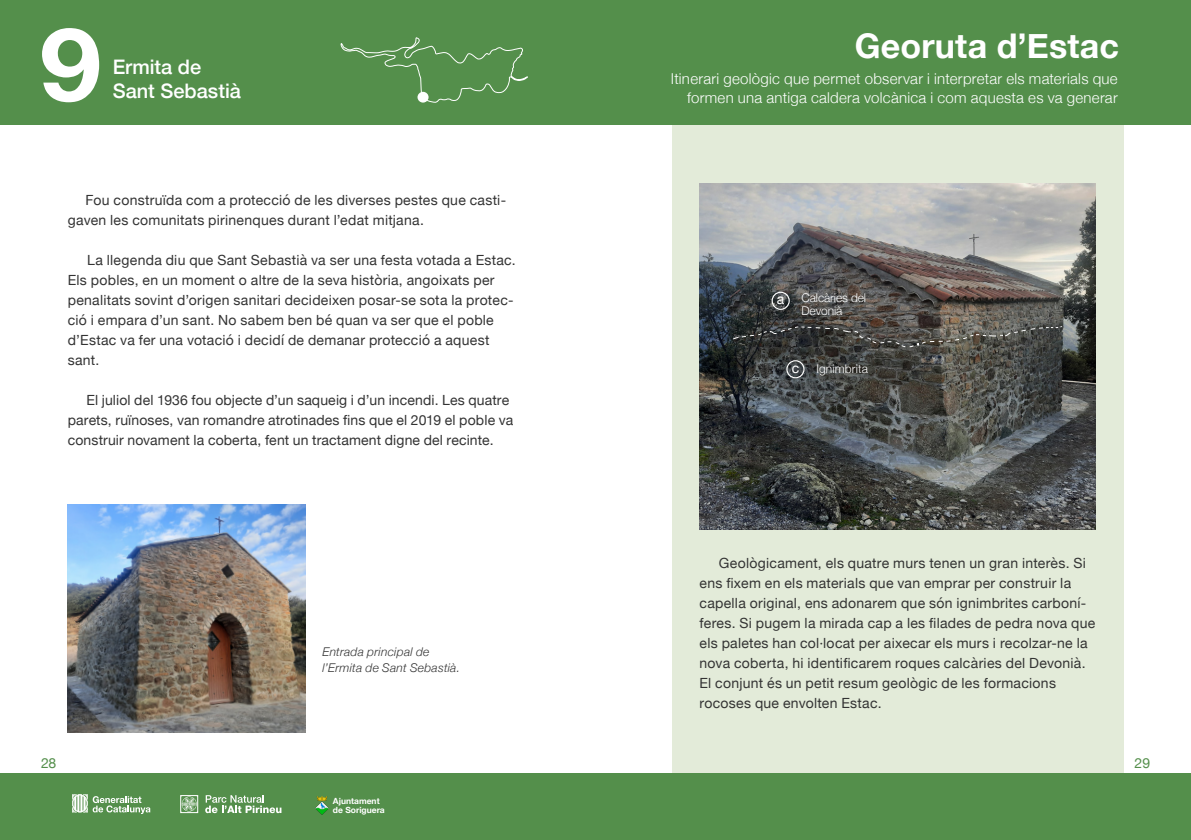
<style>
.page{position:relative;width:1191px;height:840px;background:#fff}
.page>*{position:absolute;margin:0;border:0;box-sizing:border-box;transform-origin:0 0}
.t1{font:700 102px "Helvetica Neue";color:#fff;scale:1.09 1}
.t2{font:700 34px "Helvetica Neue";letter-spacing:.005em;color:#fff}
.t3{font:500 20px "Helvetica Neue";color:#fff}
.t4{font:300 15px/19px "Helvetica Neue";letter-spacing:.02em;color:#fff;text-align:right}
.t5{font:14px/20px "Helvetica Neue";letter-spacing:.02em;color:#333}
.t6{font:14px "Helvetica Neue";color:#548f4b}
.t7{font:14px "Helvetica Neue";color:#fff}
.t8{font:italic 300 12px "Helvetica Neue";letter-spacing:.02em;color:#333}
.t9{font:300 12px "Helvetica Neue";letter-spacing:-.01em;color:#fff}
.t10{font:300 12px "Helvetica Neue";letter-spacing:.01em;color:#fff}
.t11{font:700 8.4px "Helvetica Neue";color:#fff}
</style>
<div class="page">
<div style="left:672px;top:125px;width:451px;height:647px;background:#e3ebd9"></div>
<div style="left:0;top:0;width:595px;height:125px;background:#548f4b"></div>
<svg style="left:340px;top:37px;width:188px;height:66px"></svg>
<div style="left:417px;top:92px;width:11px;height:10px;background:#fff;border-radius:50%"></div>
<img style="left:699px;top:183px;width:396px;height:346px">
<svg style="left:732px;top:325px;width:331px;height:23px;background:#4c4b48"></svg>
<div style="left:595px;top:0;width:596px;height:125px;background:#548f4b"></div>
<div style="left:0;top:772px;width:1191px;height:67px;background:#548f4b"></div>
<svg style="left:205px;top:795px;width:76px;height:17px"></svg>
<svg style="left:180px;top:795px;width:18px;height:17px"></svg>
<svg style="left:72px;top:794px;width:78px;height:19px"></svg>
<img style="left:315px;top:796px;width:13px;height:18px">
<img style="left:68px;top:504px;width:237px;height:228px">
<div style="left:786px;top:360px;width:18px;height:18px;border:1px solid #fff;border-radius:50%"></div>
<div style="left:771px;top:291px;width:18px;height:19px;border:1px solid #fff;border-radius:50%"></div>
<p class="t1" style="left:40px;top:-16px;width:58px">9</p>
<p class="t3" style="left:113px;top:51px;width:90px">Ermita de</p>
<p class="t3" style="left:113px;top:75px;width:130px">Sant Sebastià</p>
<p class="t5" style="left:68px;top:190px;width:440px;text-indent:18px">Fou construïda com a protecció de les diverses pestes que casti&shy;gaven les comunitats pirinenques durant l’edat mitjana.</p>
<p class="t5" style="left:68px;top:250px;width:449px;text-indent:19px">La llegenda diu que Sant Sebastià va ser una festa votada a Estac.<br>Els pobles, en un moment o altre de la seva història, angoixats per penalitats sovint d’origen sanitari decideixen posar-se sota la protec&shy;ció i empara d’un sant. No sabem ben bé quan va ser que el poble d’Estac va fer una votació i decidí de demanar protecció a aquest sant.</p>
<p class="t5" style="left:68px;top:390px;width:447px;text-indent:19px">El juliol del 1936 fou objecte d’un saqueig i d’un incendi. Les quatre parets, ruïnoses, van romandre atrotinades fins que el 2019 el poble va construir novament la coberta, fent un tractament digne del recinte.</p>
<p class="t6" style="left:41px;top:752px;width:17px">28</p>
<p class="t8" style="left:322px;top:641px;width:108px">Entrada principal de</p>
<p class="t8" style="left:322px;top:657px;width:139px">l’Ermita de Sant Sebastià.</p>
<p class="t11" style="left:333px;top:793px;width:48px">Ajuntament</p>
<p class="t11" style="left:333px;top:802px;width:53px">de Soriguera</p>
<p class="t2" style="left:854px;top:20px;width:266px">Georuta d’Estac</p>
<p class="t4" style="left:671px;top:68px;width:448px">Itinerari geològic que permet observar i interpretar els materials que formen una antiga caldera volcànica i com aquesta es va generar</p>
<p class="t7" style="left:777px;top:289px;width:9px">a</p>
<p class="t9" style="left:801px;top:288px;width:66px">Calcàries del</p>
<p class="t9" style="left:801px;top:300px;width:42px">Devonià</p>
<p class="t7" style="left:791px;top:357px;width:9px">c</p>
<p class="t10" style="left:816px;top:359px;width:53px">Ignimbrita</p>
<p class="t5" style="left:699px;top:553px;width:397px;text-indent:19px">Geològicament, els quatre murs tenen un gran interès. Si ens fixem en els materials que van emprar per construir la capella original, ens adonarem que són ignimbrites carboní&shy;feres. Si pugem la mirada cap a les filades de pedra nova que els paletes han col·locat per aixecar els murs i recolzar-ne la nova coberta, hi identificarem roques calcàries del Devonià.<br>El conjunt és un petit resum geològic de les formacions rocoses que envolten Estac.</p>
<p class="t6" style="left:1134px;top:752px;width:17px">29</p>
</div>
